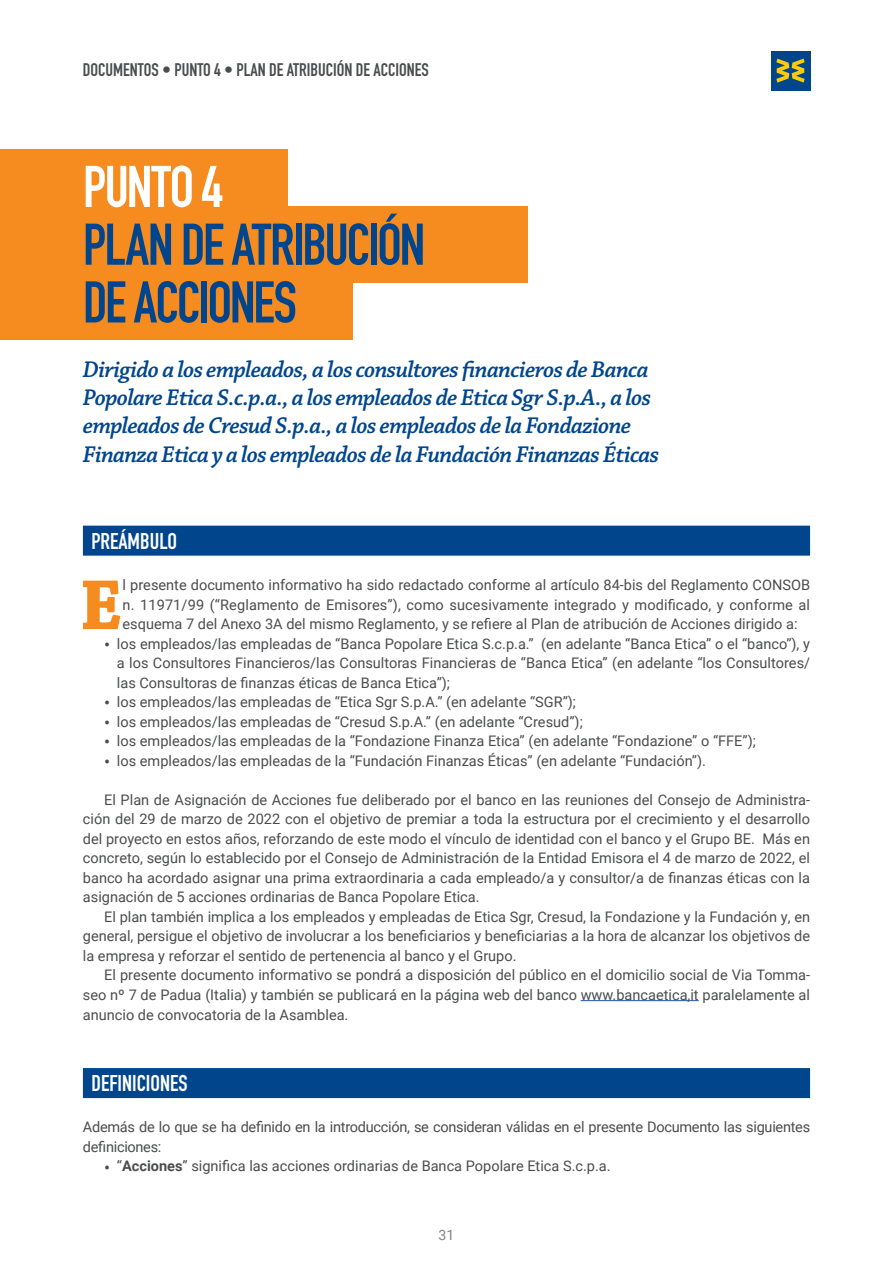
<style>
.page{position:relative;width:893px;height:1263px;background:#fff}
.page>*{position:absolute;margin:0;border:0;box-sizing:border-box;transform-origin:0 0}
.t1{font:700 74.4px "Chaparral Pro";color:#f68c1f}
.t2{font:57.75px/57.8px "DIN Engschrift Std";letter-spacing:-.04em;color:#01468c}
.t3{font:57.75px "DIN Engschrift Std";letter-spacing:-.025em;color:#fff}
.t4{font:italic 600 24px/28.5px "Chaparral Pro";letter-spacing:-.03em;color:#01468c}
.t5{font:22.5px "DIN Engschrift Std";color:#fff}
.t6{font:18px "DIN Engschrift Std";color:#4b4c4d}
.t7{font:14.55px/19.5px "Roboto";color:#4b4c4d;text-align:justify}
.t8{font:14.55px/19.5px "Roboto";letter-spacing:-.02em;color:#4b4c4d}
.t9{font:14.1px "Roboto";color:#808285}
.s1{font-size:18px}
.s2{font-weight:700}
</style>
<div class="page">
<div style="left:771px;top:51px;width:39px;height:39px;background:#014689"></div>
<svg style="left:776px;top:59px;width:29px;height:24px"></svg>
<div style="left:0;top:149px;width:288px;height:76px;background:#f68c1f"></div>
<div style="left:0;top:207px;width:527px;height:76px;background:#f68c1f"></div>
<div style="left:0;top:264px;width:353px;height:76px;background:#f68c1f"></div>
<div style="left:83px;top:526px;width:727px;height:30px;background:#01468c"></div>
<hr style="left:581px;top:1000px;width:118px;height:1px;background:#1e56a6">
<div style="left:83px;top:1068px;width:727px;height:30px;background:#01468c"></div>
<p class="t6" style="left:83px;top:59px;width:347px">DOCUMENTOS • PUNTO 4 • PLAN DE ATRIBUCIÓN DE ACCIONES</p>
<h2 class="t3" style="left:83px;top:153px;width:141px">PUNTO 4</h2>
<h2 class="t2" style="left:83px;top:216px;width:344px">PLAN DE ATRIBUCIÓN<br>DE ACCIONES</h2>
<p class="t4" style="left:83px;top:355px;width:578px">Dirigido a los empleados, a los consultores financieros de Banca Popolare Etica S.c.p.a., a los empleados de Etica Sgr S.p.A., a los empleados de Cresud S.p.a., a los empleados de la Fondazione Finanza Etica y a los empleados de la Fundación Finanzas Éticas</p>
<h3 class="t5" style="left:91px;top:528px;width:87px">PREÁMBULO</h3>
<h1 class="t1" style="left:79px;top:562px;width:45px">E</h1>
<p class="t7" style="left:123px;top:574px;width:689px">l presente documento informativo ha sido redactado conforme al artículo 84-bis del Reglamento CONSOB n. 11971/99 (“Reglamento de Emisores”), como sucesivamente integrado y modificado, y conforme al esquema 7 del Anexo 3A del mismo Reglamento, y se refiere al Plan de atribución de Acciones dirigido a:</p>
<p class="t7" style="left:117px;top:633px;width:695px;text-indent:-13px"><span class="s1">•</span> los empleados/las empleadas de “Banca Popolare Etica S.c.p.a.” (en adelante “Banca Etica” o el “banco”), y a los Consultores Financieros/las Consultoras Financieras de “Banca Etica” (en adelante “los Consultores/ las Consultoras de finanzas éticas de Banca Etica”);</p>
<p class="t7" style="left:104px;top:691px;width:473px"><span class="s1">•</span> los empleados/las empleadas de “Etica Sgr S.p.A.” (en adelante “SGR”);</p>
<p class="t7" style="left:104px;top:711px;width:480px"><span class="s1">•</span> los empleados/las empleadas de “Cresud S.p.A.” (en adelante “Cresud”);</p>
<p class="t7" style="left:104px;top:730px;width:653px"><span class="s1">•</span> los empleados/las empleadas de la “Fondazione Finanza Etica” (en adelante “Fondazione” o “FFE”);</p>
<p class="t7" style="left:104px;top:750px;width:603px"><span class="s1">•</span> los empleados/las empleadas de la “Fundación Finanzas Éticas” (en adelante “Fundación”).</p>
<p class="t7" style="left:83px;top:789px;width:729px;text-indent:21px">El Plan de Asignación de Acciones fue deliberado por el banco en las reuniones del Consejo de Administra&shy;ción del 29 de marzo de 2022 con el objetivo de premiar a toda la estructura por el crecimiento y el desarrollo del proyecto en estos años, reforzando de este modo el vínculo de identidad con el banco y el Grupo BE. Más en concreto, según lo establecido por el Consejo de Administración de la Entidad Emisora el 4 de marzo de 2022, el banco ha acordado asignar una prima extraordinaria a cada empleado/a y consultor/a de finanzas éticas con la asignación de 5 acciones ordinarias de Banca Popolare Etica.</p>
<p class="t7" style="left:83px;top:906px;width:729px;text-indent:21px">El plan también implica a los empleados y empleadas de Etica Sgr, Cresud, la Fondazione y la Fundación y, en general, persigue el objetivo de involucrar a los beneficiarios y beneficiarias a la hora de alcanzar los objetivos de la empresa y reforzar el sentido de pertenencia al banco y el Grupo.</p>
<p class="t7" style="left:83px;top:964px;width:729px;line-height:20.1px;text-indent:21px">El presente documento informativo se pondrá a disposición del público en el domicilio social de Via Tomma&shy;seo nº 7 de Padua (Italia) y también se publicará en la página web del banco www.bancaetica,it paralelamente al anuncio de convocatoria de la Asamblea.</p>
<h3 class="t5" style="left:91px;top:1070px;width:98px">DEFINICIONES</h3>
<p class="t8" style="left:83px;top:1117px;width:729px">Además de lo que se ha definido en la introducción, se consideran válidas en el presente Documento las siguientes definiciones:</p>
<p class="t7" style="left:104px;top:1156px;width:508px"><span class="s1">•</span> “<span class="s2">Acciones</span>” significa las acciones ordinarias de Banca Popolare Etica S.c.p.a.</p>
<p class="t9" style="left:439px;top:1224px;width:17px">31</p>
</div>
